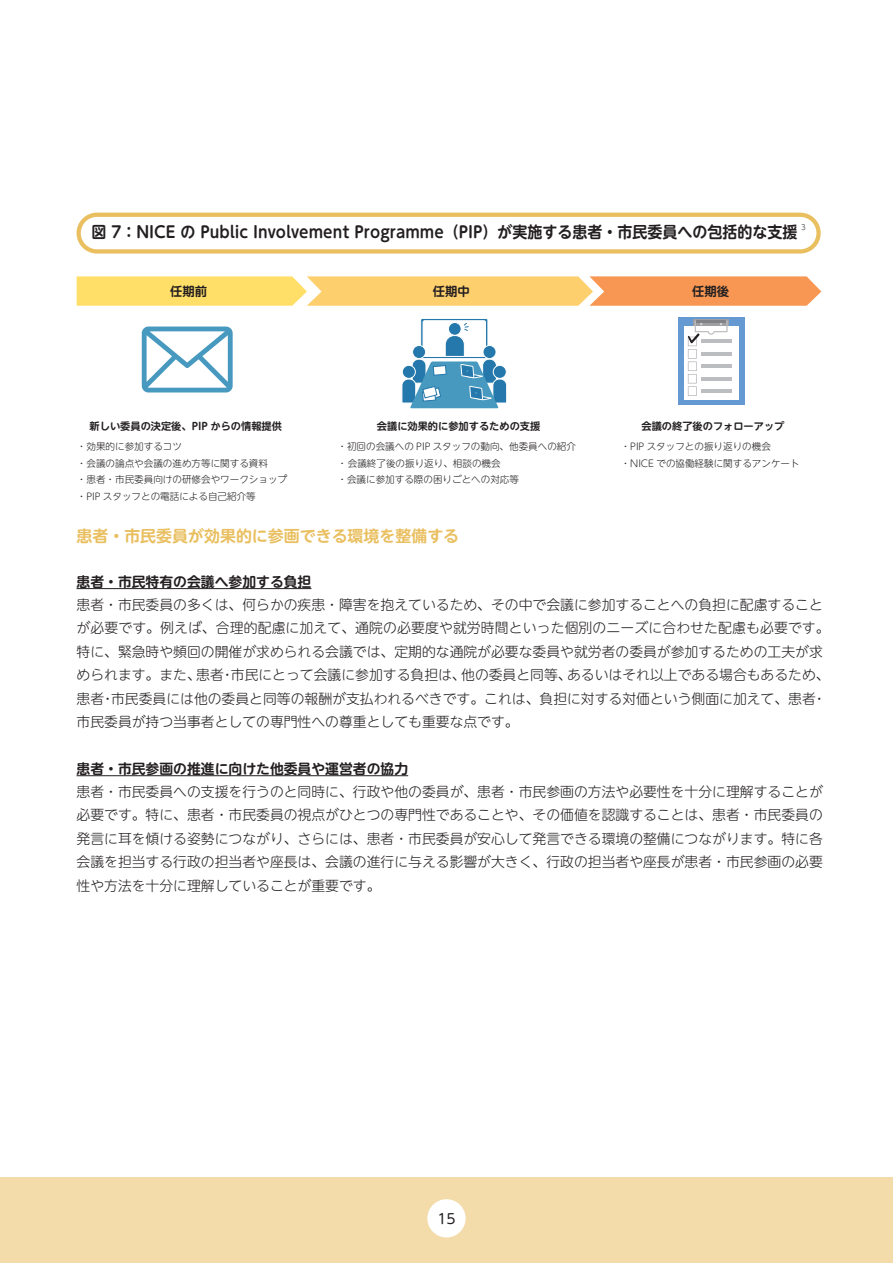
<style>
.page{position:relative;width:893px;height:1263px;background:#fff}
.page>*{position:absolute;margin:0;border:0;box-sizing:border-box;transform-origin:0 0}
.t1{font:700 15.9px "UD Shin M Go Pro De";color:#231f20;scale:.94 1}
.t2{font:700 15.9px "UD Shin M Go Pro De";color:#e9bf60}
.t3{font:300 13.8px/23.4px "UD Shin M Go Pro";color:#231f20}
.t4{font:700 13.8px "UD Shin M Go Pro De";color:#231f20}
.t5{font:13.8px "UD Shin M Go Pro";color:#231f20}
.t6{font:12.3px "UD Shin M Go Pro De Bold 90 pv RKSJ H";color:#231f20}
.t7{font:10.2px "UD Shin M Go Pro De Bold 90 pv RKSJ H";color:#231f20}
.t8{font:9.6px/16.6px "UD Shin M Go Pro Light 90 pv RKSJ H";color:#231f20}
.t9{font:300 7.5px "UD Shin M Go Pro";color:#231f20;scale:.94 1}
</style>
<div class="page">
<div style="left:0;top:1177px;width:893px;height:86px;background:#f4dbaa"></div>
<div style="left:427px;top:1199px;width:39px;height:38px;background:#fff;border-radius:50%"></div>
<hr style="left:77px;top:588px;width:234px;height:1px;background:#231f20">
<hr style="left:77px;top:775px;width:331px;height:1px;background:#231f20">
<div style="left:77px;top:213px;width:744px;height:41px;border:4px solid #e9bf60;border-radius:18px"></div>
<svg style="left:77px;top:276px;width:744px;height:30px;background:#fcc66d"></svg>
<svg style="left:402px;top:319px;width:105px;height:89px"></svg>
<svg style="left:142px;top:326px;width:91px;height:66px"></svg>
<div style="left:678px;top:317px;width:67px;height:88px;background:#6599d1"></div>
<div style="left:693px;top:319px;width:36px;height:16px;background:#a5a7aa"></div>
<div style="left:684px;top:326px;width:54px;height:74px;background:#fff"></div>
<hr style="left:696px;top:320px;width:30px;height:2px;background:#808285">
<svg style="left:688px;top:321px;width:40px;height:75px"></svg>
<hr style="left:702px;top:340px;width:30px;height:3px;background:#bcbdc0">
<hr style="left:702px;top:352px;width:30px;height:4px;background:#bcbdc0">
<hr style="left:702px;top:364px;width:30px;height:4px;background:#bcbdc0">
<hr style="left:702px;top:377px;width:30px;height:3px;background:#bcbdc0">
<hr style="left:702px;top:389px;width:30px;height:4px;background:#bcbdc0">
<p class="t1" style="left:92px;top:219px;width:752px">図 7：NICE の Public Involvement Programme（PIP）が実施する患者・市民委員への包括的な支援</p>
<p class="t9" style="left:801px;top:221px;width:6px">3</p>
<p class="t6" style="left:170px;top:281px;width:38px">任期前</p>
<p class="t6" style="left:433px;top:281px;width:38px">任期中</p>
<p class="t6" style="left:692px;top:281px;width:38px">任期後</p>
<p class="t7" style="left:90px;top:418px;width:194px">新しい委員の決定後、PIP からの情報提供</p>
<p class="t8" style="left:77px;top:437px;width:212px">・効果的に参加するコツ<br>・会議の論点や会議の進め方等に関する資料<br>・患者・市民委員向けの研修会やワークショップ・PIP スタッフとの電話による自己紹介等</p>
<p class="t7" style="left:377px;top:418px;width:165px">会議に効果的に参加するための支援</p>
<p class="t8" style="left:337px;top:437px;width:240px">・初回の会議への PIP スタッフの動向、他委員への紹介・ 会議終了後の振り返り、相談の機会<br>・会議に参加する際の困りごとへの対応等</p>
<p class="t7" style="left:641px;top:418px;width:144px">会議の終了後のフォローアップ</p>
<p class="t8" style="left:621px;top:438px;width:180px">・PIP スタッフとの振り返りの機会・NICE での協働経験に関するアンケート</p>
<p class="t2" style="left:77px;top:523px;width:384px">患者・市民委員が効果的に参画できる環境を整備する</p>
<p class="t4" style="left:77px;top:570px;width:236px">患者・市民特有の会議へ参加する負担</p>
<p class="t3" style="left:77px;top:592px;width:755px">患者・市民委員の多くは、何らかの疾患・障害を抱えているため、その中で会議に参加することへの負担に配慮することが必要です。例えば、合理的配慮に加えて、通院の必要度や就労時間といった個別のニーズに合わせた配慮も必要です。特に、緊急時や頻回の開催が求められる会議では、定期的な通院が必要な委員や就労者の委員が参加するための工夫が求められます。また、患者・市民にとって会議に参加する負担は、他の委員と同等、あるいはそれ以上である場合もあるため、患者・市民委員には他の委員と同等の報酬が支払われるべきです。これは、負担に対する対価という側面に加えて、患者・市民委員が持つ当事者としての専門性への尊重としても重要な点です。</p>
<p class="t4" style="left:77px;top:757px;width:333px">患者・市民参画の推進に向けた他委員や運営者の協力</p>
<p class="t3" style="left:77px;top:779px;width:748px;text-align:justify">患者・市民委員への支援を行うのと同時に、行政や他の委員が、患者・市民参画の方法や必要性を十分に理解することが必要です。特に、患者・市民委員の視点がひとつの専門性であることや、その価値を認識することは、患者・市民委員の発言に耳を傾ける姿勢につながり、さらには、患者・市民委員が安心して発言できる環境の整備につながります。特に各会議を担当する行政の担当者や座長は、会議の進行に与える影響が大きく、行政の担当者や座長が患者・市民参画の必要性や方法を十分に理解していることが重要です。</p>
<p class="t5" style="left:437px;top:1208px;width:20px">15</p>
</div>
